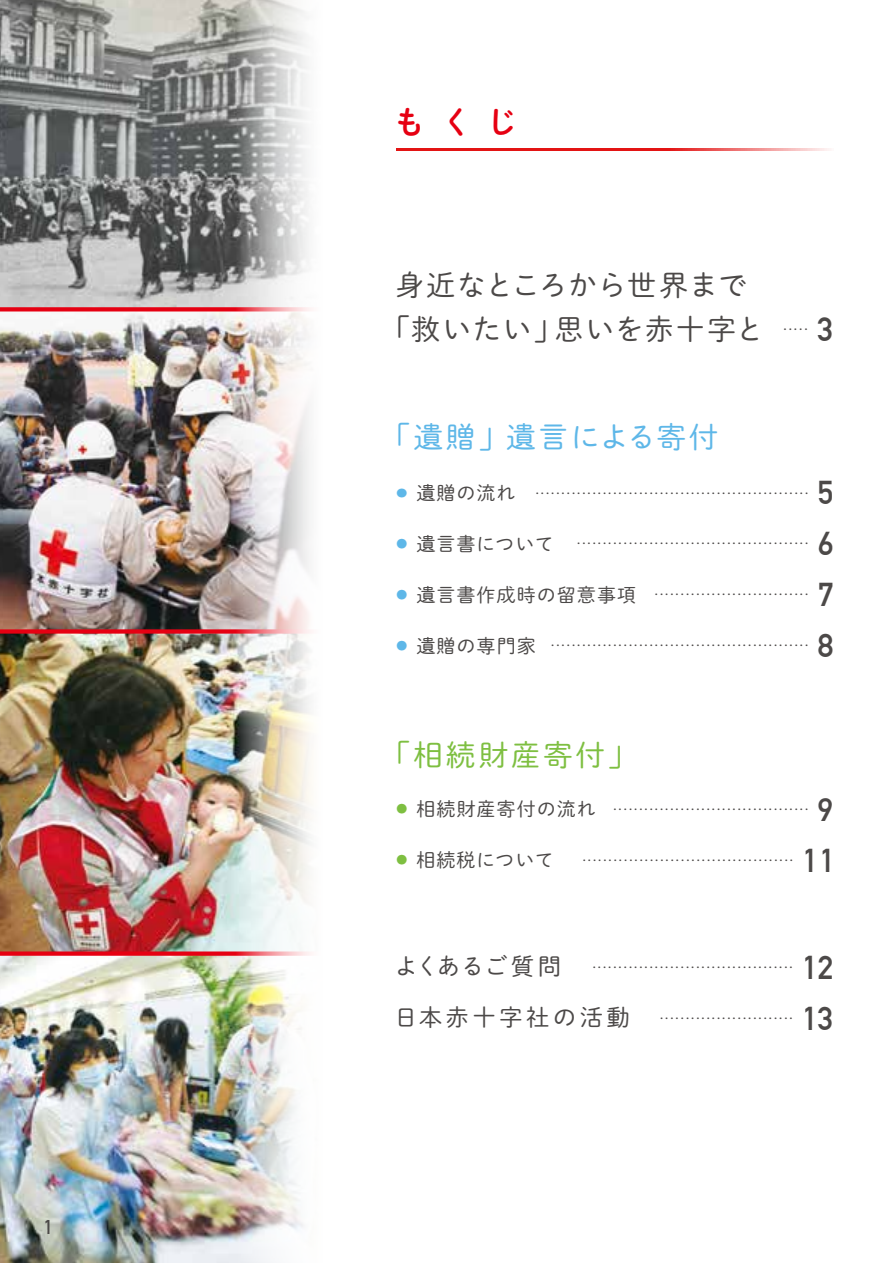
<style>
.page{position:relative;width:893px;height:1263px;background:#fff}
.page>*{position:absolute;margin:0;border:0;box-sizing:border-box;transform-origin:0 0}
.t1{font:700 33px "DIN Alternate";color:#4c4948}
.t2{font:700 32.4px "DIN Alternate";color:#4c4948}
.t3{font:31.5px "Shuei M Go Std B";color:#e60012}
.t4{font:29.7px "Shuei M Go Std L";letter-spacing:.07em;color:#5eb7e8}
.t5{font:29.7px "Shuei M Go Std L";letter-spacing:.09em;color:#7ebf41}
.t6{font:29.1px/43.7px "Shuei M Go Std L";letter-spacing:.03em;color:#4c4948;text-align:center}
.t7{font:23.55px/50.7px "Shuei M Go Std L";letter-spacing:.14em;color:#4c4948}
.t8{font:700 19.5px "DIN Alternate";color:#4c4948}
.t9{font:19.05px "Shuei M Go Std L";letter-spacing:.05em;color:#4c4948}
.t10{font:10.05px "Shuei M Go Std L";color:#4c4948}
.t11{font:9.75px "Shuei M Go Std L";color:#4c4948}
</style>
<div class="page">
<img style="left:0;top:0;width:235px;height:1263px">
<svg style="left:0;top:307px;width:235px;height:4px"></svg>
<div style="left:0;top:629px;width:356px;height:5px;background:#e60012"></div>
<div style="left:0;top:951px;width:356px;height:5px;background:#e60012"></div>
<svg style="left:235px;top:0;width:121px;height:1263px"></svg>
<svg style="left:397px;top:148px;width:432px;height:2px"></svg>
<h3 class="t8" style="left:44px;top:1212px;width:11px">1</h3>
<h3 class="t3" style="left:394px;top:98px;width:125px">もくじ</h3>
<h3 class="t6" style="left:381px;top:262px;width:384px">身近なところから世界まで「救いたい」思いを赤十字と</h3>
<p class="t10" style="left:780px;top:322px;width:33px">・・・・・</p>
<h1 class="t1" style="left:818px;top:304px;width:17px">3</h1>
<h3 class="t4" style="left:381px;top:415px;width:339px">「遺贈」遺言による寄付</h3>
<p class="t11" style="left:532px;top:486px;width:281px">・・・・・・・・・・・・・・・・・・・・・・・・・・・・・・・・・・・・・・・・・・・・・・・・・・・・・</p>
<h2 class="t2" style="left:818px;top:468px;width:17px">5</h2>
<p class="t11" style="left:574px;top:537px;width:239px">・・・・・・・・・・・・・・・・・・・・・・・・・・・・・・・・・・・・・・・・・・・・・</p>
<h2 class="t2" style="left:818px;top:519px;width:17px">6</h2>
<p class="t11" style="left:652px;top:587px;width:162px">・・・・・・・・・・・・・・・・・・・・・・・・・・・・・・</p>
<h2 class="t2" style="left:818px;top:570px;width:17px">7</h2>
<p class="t11" style="left:548px;top:638px;width:265px">・・・・・・・・・・・・・・・・・・・・・・・・・・・・・・・・・・・・・・・・・・・・・・・・・・</p>
<h2 class="t2" style="left:818px;top:621px;width:17px">8</h2>
<h3 class="t9" style="left:396px;top:479px;width:121px"><sup>●</sup> 遺贈の流れ</h3>
<h3 class="t9" style="left:396px;top:530px;width:159px"><sup>●</sup> 遺言書について</h3>
<h3 class="t9" style="left:396px;top:581px;width:242px"><sup>●</sup> 遺言書作成時の留意事項</h3>
<h3 class="t9" style="left:396px;top:632px;width:141px"><sup>●</sup> 遺贈の専門家</h3>
<h3 class="t5" style="left:381px;top:733px;width:258px">「相続財産寄付」</h3>
<p class="t11" style="left:610px;top:802px;width:203px">・・・・・・・・・・・・・・・・・・・・・・・・・・・・・・・・・・・・・・</p>
<h2 class="t2" style="left:818px;top:784px;width:17px">9</h2>
<p class="t11" style="left:579px;top:853px;width:219px">・・・・・・・・・・・・・・・・・・・・・・・・・・・・・・・・・・・・・・・・・</p>
<h2 class="t2" style="left:803px;top:836px;width:34px">11</h2>
<h3 class="t9" style="left:396px;top:795px;width:201px"><sup>●</sup> 相続財産寄付の流れ</h3>
<h3 class="t9" style="left:396px;top:846px;width:159px"><sup>●</sup> 相続税について</h3>
<h3 class="t7" style="left:394px;top:940px;width:237px">よくあるご質問<br>日本赤十字社の活動</h3>
<p class="t11" style="left:589px;top:961px;width:208px">・・・・・・・・・・・・・・・・・・・・・・・・・・・・・・・・・・・・・・・</p>
<h2 class="t2" style="left:802px;top:943px;width:33px">12</h2>
<p class="t11" style="left:657px;top:1011px;width:141px">・・・・・・・・・・・・・・・・・・・・・・・・・・</p>
<h2 class="t2" style="left:802px;top:994px;width:33px">13</h2>
</div>
